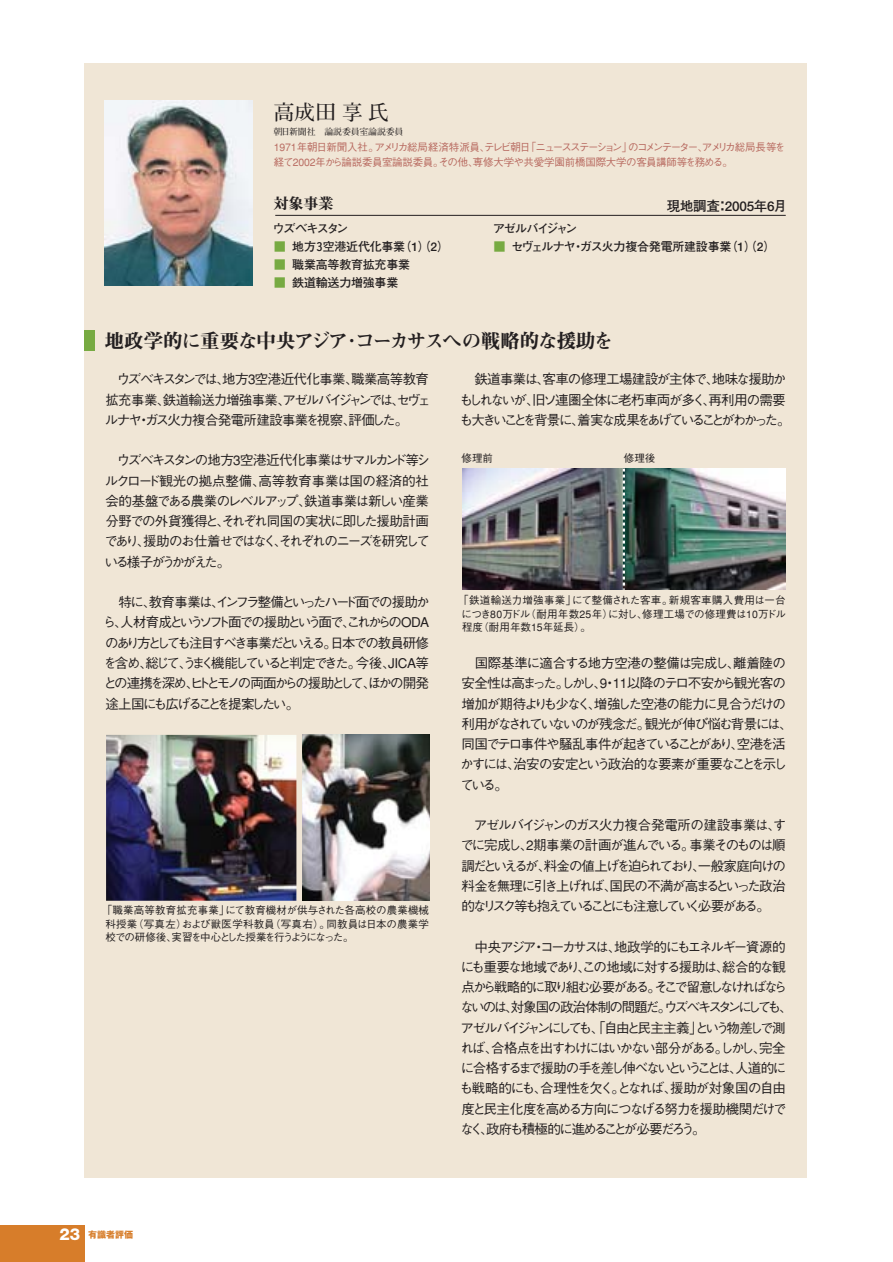
<style>
.page{position:relative;width:893px;height:1262px;background:#fff}
.page>*{position:absolute;margin:0;border:0;box-sizing:border-box;transform-origin:0 0}
.t1{font:700 21px "Futo Min A101";color:#231f20}
.t2{font:19.5px "Midashi Min MA31";letter-spacing:-.05em;color:#231f20}
.t3{font:15px "Midashi Min MA31";color:#231f20}
.t4{font:500 13.5px/20.2px "Gothic BBB";letter-spacing:-.12em;color:#231f20;text-align:justify}
.t5{font:500 13.5px/20.2px "Gothic BBB";letter-spacing:-.1em;color:#231f20}
.t6{font:500 13.5px/20.2px "Gothic BBB";letter-spacing:-.05em;color:#231f20}
.t7{font:700 13.5px "Futo Go B101";letter-spacing:-.02em;color:#231f20}
.t8{font:700 12px "Futo Go B101";letter-spacing:-.02em;color:#231f20}
.t9{font:700 12px "Futo Go B101";letter-spacing:-.12em;color:#231f20}
.t10{font:700 12px "Futo Go B101";letter-spacing:-.125em;color:#231f20}
.t11{font:700 12px/18px "Futo Go B101";color:#77aa42;text-align:justify}
.t12{font:500 10.5px/13.5px "Gothic BBB";color:#231f20;text-align:justify}
.t13{font:500 10.5px/15px "Gothic BBB";letter-spacing:-.05em;color:#b86a60}
.t14{font:700 9px "Futo Min A101";letter-spacing:-.02em;color:#231f20}
.t15{font:700 9px "Gothic MB101";color:#d77d2a}
.s1{color:#77aa42}
.s2{font-family:"Helvetica Neue";font-weight:800;font-size:16.5px;color:#fff}
</style>
<div class="page">
<div style="left:84px;top:63px;width:722px;height:1114px;background:#f0e6d6"></div>
<hr style="left:275px;top:215px;width:510px;height:1px;background:#231f20">
<img style="left:106px;top:735px;width:190px;height:165px">
<img style="left:302px;top:735px;width:127px;height:165px">
<img style="left:105px;top:101px;width:147px;height:184px">
<img style="left:462px;top:468px;width:323px;height:121px">
<svg style="left:622px;top:468px;width:3px;height:121px"></svg>
<div style="left:84px;top:330px;width:11px;height:21px;background:#77aa42"></div>
<div style="left:0;top:1225px;width:84px;height:37px;background:#d77d2a"></div>
<h1 class="t1" style="left:273px;top:105px;width:117px">高成田 享 氏</h1>
<p class="t14" style="left:273px;top:129px;width:132px">朝日新聞社　論説委員室論説委員</p>
<p class="t13" style="left:274px;top:141px;width:513px">1971年朝日新聞入社。アメリカ総局経済特派員、テレビ朝日「ニュースステーション」のコメンテーター、アメリカ総局長等を経て2002年から論説委員室論説委員。その他、専修大学や共愛学園前橋国際大学の客員講師等を務める。</p>
<p class="t3" style="left:273px;top:198px;width:61px">対象事業</p>
<p class="t10" style="left:273px;top:224px;width:77px">ウズベキスタン</p>
<p class="t11" style="left:274px;top:238px;width:13px">■ ■ ■</p>
<p class="t8" style="left:292px;top:242px;width:259px">地方３空港近代化事業（1）（2）　　　　　　　　　</p>
<p class="t7" style="left:666px;top:201px;width:122px">現地調査：2005年6月</p>
<p class="t9" style="left:493px;top:224px;width:86px">アゼルバイジャン</p>
<p class="t8" style="left:493px;top:242px;width:289px"><span class="s1">■</span> セヴェルナヤ・ガス火力複合発電所建設事業（1）（2）　</p>
<p class="t8" style="left:292px;top:278px;width:143px">鉄道輸送力増強事業　　　</p>
<h2 class="t2" style="left:105px;top:334px;width:510px">地政学的に重要な中央アジア・コーカサスへの戦略的な援助を</h2>
<p class="t6" style="left:105px;top:371px;width:327px">　ウズベキスタンでは、地方3空港近代化事業、職業高等教育拡充事業、鉄道輸送力増強事業、アゼルバイジャンでは、セヴェルナヤ・ガス火力複合発電所建設事業を視察、評価した。</p>
<p class="t4" style="left:104px;top:452px;width:327px">　ウズベキスタンの地方3空港近代化事業はサマルカンド等シルクロード観光の拠点整備、高等教育事業は国の経済的社会的基盤である農業のレベルアップ、鉄道事業は新しい産業分野での外貨獲得と、それぞれ同国の実状に即した援助計画であり、援助のお仕着せではなく、それぞれのニーズを研究している様子がうかがえた。</p>
<p class="t4" style="left:103px;top:594px;width:328px">　特に、教育事業は、インフラ整備といったハード面での援助から、人材育成というソフト面での援助という面で、これからのODAのあり方としても注目すべき事業だといえる。日本での教員研修を含め、総じて、うまく機能していると判定できた。今後、JICA等との連携を深め、ヒトとモノの両面からの援助として、ほかの開発途上国にも広げることを提案したい。</p>
<p class="t4" style="left:459px;top:371px;width:332px;text-align:left">　鉄道事業は、客車の修理工場建設が主体で、地味な援助かもしれないが、旧ソ連圏全体に老朽車両が多く、再利用の需要も大きいことを背景に、着実な成果をあげていることがわかった。</p>
<p class="t12" style="left:461px;top:452px;width:33px">修理前</p>
<p class="t12" style="left:623px;top:452px;width:33px">修理後</p>
<p class="t12" style="left:458px;top:595px;width:329px">「鉄道輸送力増強事業」にて整備された客車。新規客車購入費用は一台につき80万ドル（耐用年数25年）に対し、修理工場での修理費は10万ドル程度（耐用年数15年延長）。</p>
<p class="t5" style="left:460px;top:654px;width:333px">　国際基準に適合する地方空港の整備は完成し、離着陸の安全性は高まった。しかし、9・11以降のテロ不安から観光客の増加が期待よりも少なく、増強した空港の能力に見合うだけの利用がなされていないのが残念だ。観光が伸び悩む背景には、同国でテロ事件や騒乱事件が起きていることがあり、空港を活かすには、治安の安定という政治的な要素が重要なことを示している。</p>
<p class="t4" style="left:460px;top:816px;width:327px">　アゼルバイジャンのガス火力複合発電所の建設事業は、すでに完成し、2期事業の計画が進んでいる。事業そのものは順調だといえるが、料金の値上げを迫られており、一般家庭向けの料金を無理に引き上げれば、国民の不満が高まるといった政治的なリスク等も抱えていることにも注意していく必要がある。</p>
<p class="t4" style="left:459px;top:938px;width:334px;text-align:left">　中央アジア・コーカサスは、地政学的にもエネルギー資源的にも重要な地域であり、この地域に対する援助は、総合的な観点から戦略的に取り組む必要がある。そこで留意しなければならないのは、対象国の政治体制の問題だ。ウズベキスタンにしても、アゼルバイジャンにしても、「自由と民主主義」という物差しで測れば、合格点を出すわけにはいかない部分がある。しかし、完全に合格するまで援助の手を差し伸べないということは、人道的にも戦略的にも、合理性を欠く。となれば、援助が対象国の自由度と民主化度を高める方向につなげる努力を援助機関だけでなく、政府も積極的に進めることが必要だろう。</p>
<p class="t12" style="left:105px;top:905px;width:325px;text-indent:-3px">「職業高等教育拡充事業」にて教育機材が供与された各高校の農業機械科授業（写真左）および獣医学科教員（写真右）。同教員は日本の農業学校での研修後、実習を中心とした授業を行うようになった。</p>
<p class="t15" style="left:59px;top:1230px;width:75px"><span class="s2">23</span> 有識者評価</p>
</div>
